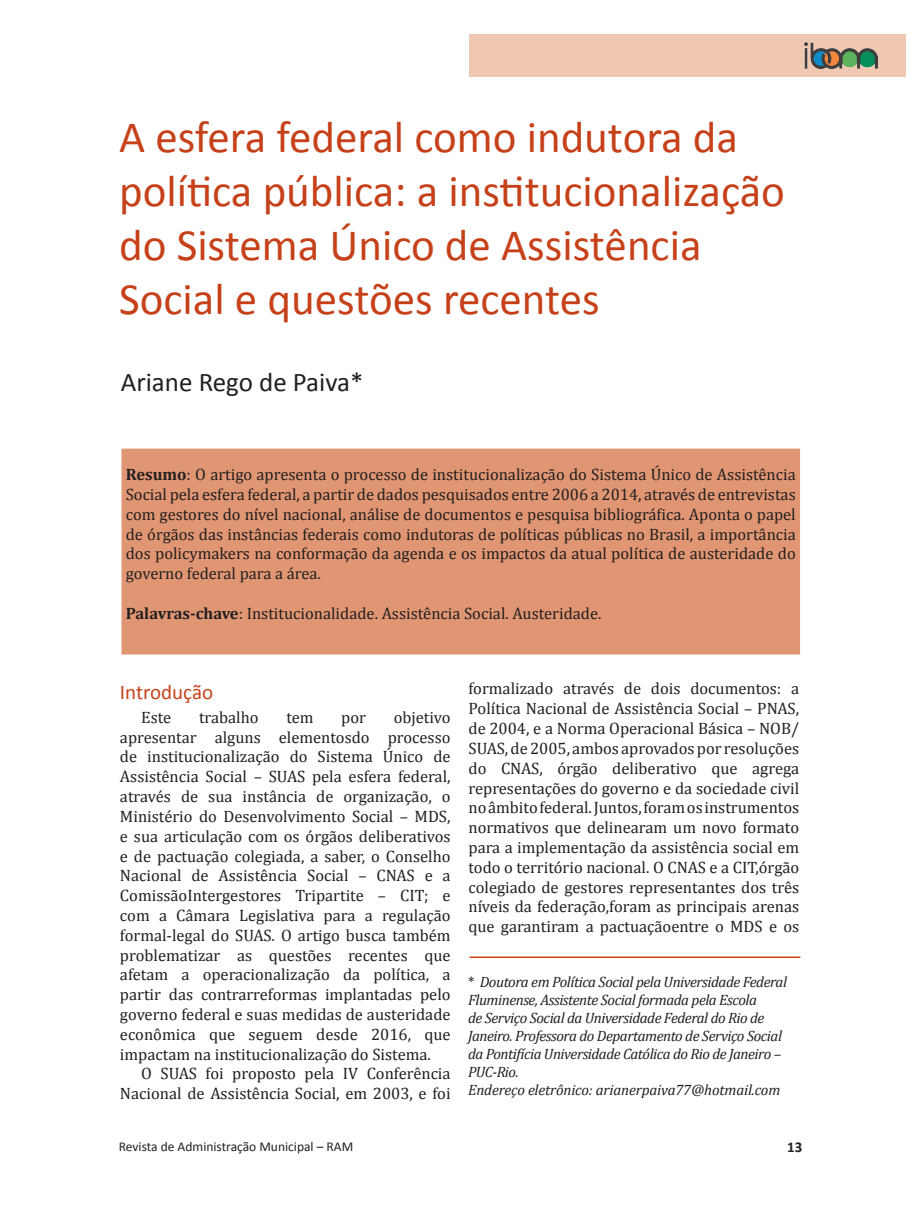
<style>
.page{position:relative;width:919px;height:1217px;background:#fff}
.page>*{position:absolute;margin:0;border:0;box-sizing:border-box;transform-origin:0 0}
.t1{font:45px/54px "Calibri";color:#c64119}
.t2{font:27px "Calibri";color:#231f20}
.t3{font:21px "Calibri";color:#c64119}
.t4{font:16.5px/19.8px "Cambria";color:#231f20;text-align:justify}
.t5{font:italic 15px/18px "Cambria";letter-spacing:-.03em;color:#231f20}
.t6{font:700 15px "Calibri";color:#231f20}
.t7{font:13.5px "Calibri";color:#231f20}
.s1{font-weight:700}
.s2{font-style:normal}
</style>
<div class="page">
<hr style="left:469px;top:956px;width:331px;height:1px;background:#c64119">
<div style="left:121px;top:448px;width:679px;height:207px;background:#e19673"></div>
<div style="left:120px;top:447px;width:681px;height:209px;border:2px solid #fff"></div>
<div style="left:469px;top:34px;width:437px;height:43px;background:#f0c7b0"></div>
<img style="left:804px;top:42px;width:73px;height:26px">
<h1 class="t1" style="left:119px;top:110px;width:667px">A esfera federal como indutora da política pública: a institucionalização do Sistema Único de Assistência Social e questões recentes</h1>
<h2 class="t2" style="left:121px;top:365px;width:244px">Ariane Rego de Paiva*</h2>
<p class="t4" style="left:126px;top:464px;width:671px"><span class="s1">Resumo</span>: O artigo apresenta o processo de institucionalização do Sistema Único de Assistência Social pela esfera federal, a partir de dados pesquisados entre 2006 a 2014, através de entrevistas com gestores do nível nacional, análise de documentos e pesquisa bibliográfica. Aponta o papel de órgãos das instâncias federais como indutoras de políticas públicas no Brasil, a importância dos policymakers na conformação da agenda e os impactos da atual política de austeridade do governo federal para a área.</p>
<p class="t4" style="left:126px;top:603px;width:477px"><span class="s1">Palavras-chave</span>: Institucionalidade. Assistência Social. Austeridade.</p>
<p class="t3" style="left:120px;top:678px;width:95px">Introdução</p>
<p class="t4" style="left:141px;top:707px;width:32px">Este</p>
<p class="t4" style="left:199px;top:707px;width:61px">trabalho</p>
<p class="t4" style="left:286px;top:707px;width:29px">tem</p>
<p class="t4" style="left:341px;top:707px;width:26px">por</p>
<p class="t4" style="left:120px;top:707px;width:332px;text-indent:274px">objetivo apresentar alguns elementosdo processo de institucionalização do Sistema Único de Assistência Social – SUAS pela esfera federal, através de sua instância de organização, o Ministério do Desenvolvimento Social – MDS, e sua articulação com os órgãos deliberativos e de pactuação colegiada, a saber, o Conselho Nacional de Assistência Social – CNAS e a ComissãoIntergestores Tripartite – CIT; e com a Câmara Legislativa para a regulação formal-legal do SUAS. O artigo busca também problematizar as questões recentes que afetam a operacionalização da política, a partir das contrarreformas implantadas pelo governo federal e suas medidas de austeridade econômica que seguem desde 2016, que impactam na institucionalização do Sistema.</p>
<p class="t4" style="left:120px;top:1063px;width:332px;text-align:right">O SUAS foi proposto pela IV Conferência<br>Nacional de Assistência Social, em 2003, e foi</p>
<p class="t4" style="left:468px;top:678px;width:332px">formalizado através de dois documentos: a Política Nacional de Assistência Social – PNAS, de 2004, e a Norma Operacional Básica – NOB/ SUAS, de 2005, ambos aprovados por resoluções do CNAS, órgão deliberativo que agrega representações do governo e da sociedade civil no âmbito federal. Juntos, foram os instrumentos normativos que delinearam um novo formato para a implementação da assistência social em todo o território nacional. O CNAS e a CIT,órgão colegiado de gestores representantes dos três níveis da federação,foram as principais arenas que garantiram a pactuaçãoentre o MDS e os</p>
<p class="t5" style="left:468px;top:971px;width:320px"><span class="s2">*</span> Doutora em Política Social pela Universidade Federal Fluminense, Assistente Social formada pela Escola<br>de Serviço Social da Universidade Federal do Rio de Janeiro. Professora do Departamento de Serviço Social da Pontifícia Universidade Católica do Rio de Janeiro – PUC-Rio.<br>Endereço eletrônico: arianerpaiva77@hotmail.com</p>
<p class="t7" style="left:119px;top:1137px;width:236px">Revista de Administração Municipal – RAM</p>
<p class="t6" style="left:787px;top:1136px;width:17px">13</p>
</div>
